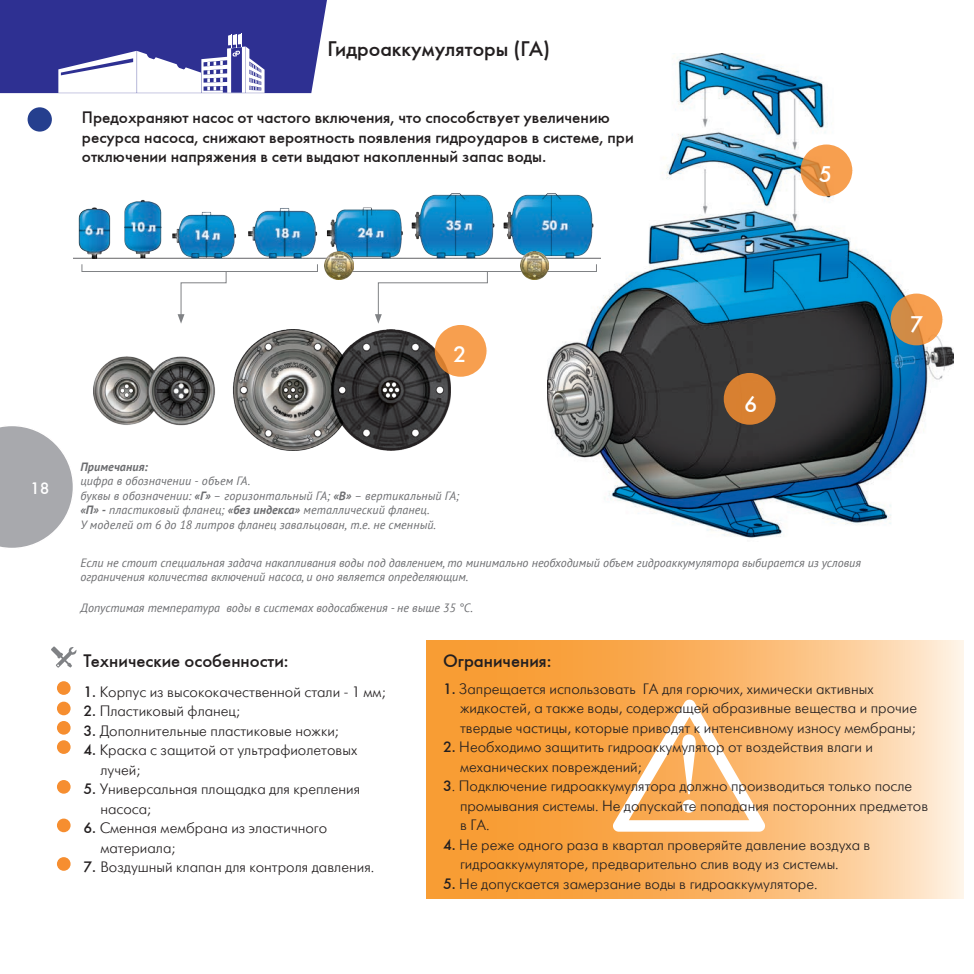
<style>
.page{position:relative;width:974px;height:974px;background:#fff}
.page>*{position:absolute;margin:0;border:0;box-sizing:border-box;transform-origin:0 0}
.t1{font:22.5px "Futuris C";color:#fff}
.t2{font:21px "Futuris C";color:#231f20}
.t3{font:18px "Futuris C";color:#231f20}
.t4{font:16.5px/19.5px "Futuris C";color:#231f20}
.t5{font:16.5px "Futuris C";color:#fff}
.t6{font:15px/19.5px "Futuris Light C";color:#231f20}
.t7{font:italic 12px/14.4px "PT Sans";color:#6c6d70}
.t8{font:italic 700 12px "PT Sans";letter-spacing:.015em;color:#6c6d70}
.s1{font-weight:700}
.s2{font-family:"Futuris C"}
</style>
<div class="page">
<svg style="left:0;top:0;width:327px;height:93px"></svg>
<svg style="left:0;top:426px;width:73px;height:122px"></svg>
<img style="left:547px;top:53px;width:406px;height:485px">
<img style="left:427px;top:640px;width:536px;height:258px">
<svg style="left:612px;top:699px;width:153px;height:132px"></svg>
<img style="left:93px;top:330px;width:358px;height:120px">
<img style="left:73px;top:191px;width:528px;height:67px">
<svg style="left:724px;top:373px;width:52px;height:52px;background:#b46f32"></svg>
<svg style="left:800px;top:144px;width:53px;height:52px"></svg>
<svg style="left:890px;top:293px;width:53px;height:52px;background:#cd9f6d"></svg>
<div style="left:82px;top:264px;width:236px;height:8px;border:1px solid #808285"></div>
<svg style="left:375px;top:271px;width:113px;height:106px"></svg>
<svg style="left:178px;top:271px;width:49px;height:53px"></svg>
<div style="left:57px;top:681px;width:14px;height:14px;background:#f68e30;border-radius:50%"></div>
<div style="left:57px;top:701px;width:14px;height:14px;background:#f68e30;border-radius:50%"></div>
<div style="left:57px;top:721px;width:14px;height:13px;background:#f68e30;border-radius:50%"></div>
<div style="left:57px;top:740px;width:14px;height:14px;background:#f68e30;border-radius:50%"></div>
<div style="left:57px;top:780px;width:14px;height:13px;background:#f68e30;border-radius:50%"></div>
<div style="left:57px;top:818px;width:14px;height:14px;background:#f68e30;border-radius:50%"></div>
<div style="left:57px;top:857px;width:14px;height:14px;background:#f68e30;border-radius:50%"></div>
<div style="left:28px;top:107px;width:24px;height:25px;background:#253f8e;border-radius:50%"></div>
<img style="left:325px;top:251px;width:28px;height:29px">
<img style="left:520px;top:251px;width:29px;height:29px">
<svg style="left:51px;top:646px;width:26px;height:22px"></svg>
<h2 class="t2" style="left:327px;top:36px;width:224px">Гидроаккумуляторы (ГА)</h2>
<p class="t4" style="left:82px;top:108px;width:553px">Предохраняют насос от частого включения, что способствует увеличению ресурса насоса, снижают вероятность появления гидроударов в системе, при отключении напряжения в сети выдают накопленный запас воды.</p>
<h1 class="t1" style="left:819px;top:161px;width:15px">5</h1>
<p class="t5" style="left:30px;top:479px;width:21px">18</p>
<h1 class="t1" style="left:453px;top:340px;width:15px">2</h1>
<p class="t8" style="left:80px;top:459px;width:69px">Примечания:</p>
<p class="t7" style="left:80px;top:474px;width:380px">цифра в обозначении - объем ГА.<br>буквы в обозначении: <span class="s1">«Г»</span> – горизонтальный ГА; <span class="s1">«В»</span> – вертикальный ГА; <span class="s1">«П» -</span> пластиковый фланец; <span class="s1">«без индекса»</span> металлический фланец.<br>У моделей от 6 до 18 литров фланец завальцован, т.е. не сменный.</p>
<h1 class="t1" style="left:744px;top:390px;width:15px">6</h1>
<p class="t7" style="left:80px;top:555px;width:782px">Если не стоит специальная задача накапливания воды под давлением, то минимально необходимый объем гидроаккумулятора выбирается из условия ограничения количества включений насоса, и оно является определяющим.</p>
<p class="t7" style="left:80px;top:600px;width:394px">Допустимая температура воды в системах водосабжения - не выше 35 °С.</p>
<h1 class="t1" style="left:910px;top:310px;width:15px">7</h1>
<p class="t3" style="left:83px;top:650px;width:207px">Технические особенности:</p>
<p class="t6" style="left:83px;top:682px;width:303px"><span class="s2">1.</span> Корпус из высококачественной стали - 1 мм;</p>
<p class="t6" style="left:83px;top:702px;width:158px"><span class="s2">2.</span> Пластиковый фланец;</p>
<p class="t6" style="left:83px;top:721px;width:257px"><span class="s2">3.</span> Дополнительные пластиковые ножки;</p>
<p class="t6" style="left:100px;top:741px;width:258px;text-indent:-17px"><span class="s2">4.</span> Краска с защитой от ультрафиолетовых лучей;</p>
<p class="t6" style="left:100px;top:780px;width:261px;text-indent:-17px"><span class="s2">5.</span> Универсальная площадка для крепления насоса;</p>
<p class="t6" style="left:100px;top:819px;width:228px;text-indent:-17px"><span class="s2">6.</span> Сменная мембрана из эластичного материала;</p>
<p class="t6" style="left:83px;top:858px;width:292px"><span class="s2">7.</span> Воздушный клапан для контроля давления.</p>
<p class="t3" style="left:443px;top:650px;width:110px">Ограничения:</p>
<p class="t6" style="left:460px;top:679px;width:458px;text-indent:-17px"><span class="s2">1.</span> Запрещается использовать ГА для горючих, химически активных жидкостей, а также воды, содержащей абразивные вещества и прочие твердые частицы, которые приводят к интенсивному износу мембраны;</p>
<p class="t6" style="left:460px;top:738px;width:414px;text-indent:-17px"><span class="s2">2.</span> Необходимо защитить гидроаккумулятор от воздействия влаги и механических повреждений;</p>
<p class="t6" style="left:460px;top:777px;width:470px;text-indent:-17px"><span class="s2">3</span>. Подключение гидроаккумулятора должно производиться только после промывания системы. Не допускайте попадания посторонних предметов в ГА.</p>
<p class="t6" style="left:460px;top:835px;width:412px;text-indent:-17px"><span class="s2">4.</span> Не реже одного раза в квартал проверяйте давление воздуха в гидроаккумуляторе, предварительно слив воду из системы.</p>
<p class="t6" style="left:443px;top:874px;width:376px"><span class="s2">5.</span> Не допускается замерзание воды в гидроаккумуляторе.</p>
</div>
